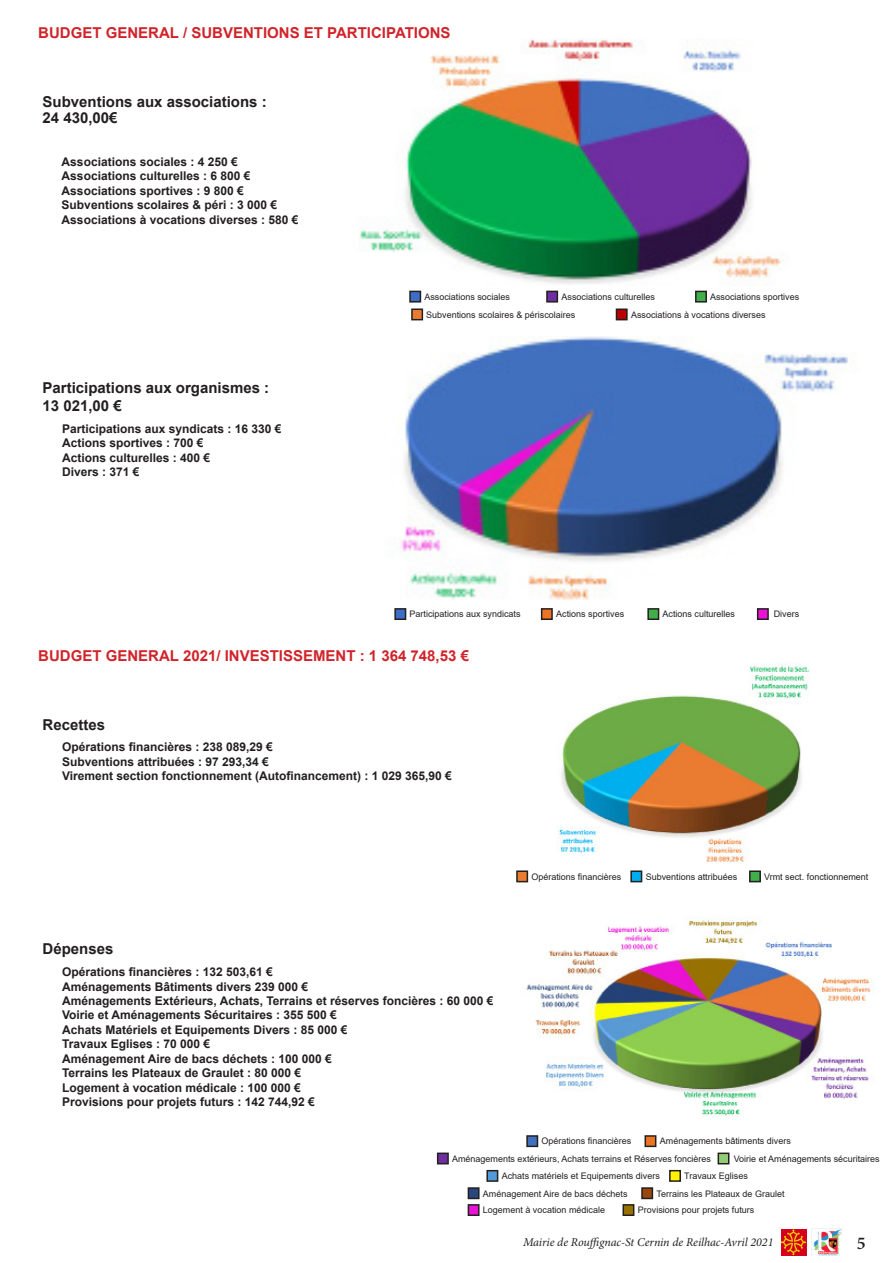
<style>
.page{position:relative;width:893px;height:1263px;background:#fff}
.page>*{position:absolute;margin:0;border:0;box-sizing:border-box;transform-origin:0 0}
.t1{font:600 18px "Minion Pro";color:#231f20}
.t2{font:700 15px/16.5px "Arial";color:#231f20}
.t3{font:700 15px "Arial";color:#d1232a}
.t4{font:700 12px "Arial";color:#231f20}
.t5{font:italic 12px "Minion Pro";letter-spacing:-.005em;color:#231f20}
.t6{font:9px "Arial";color:#231f20}
</style>
<div class="page">
<img style="left:813px;top:1229px;width:29px;height:27px">
<img style="left:781px;top:1230px;width:25px;height:25px">
<img style="left:359px;top:39px;width:430px;height:246px">
<img style="left:394px;top:336px;width:455px;height:264px">
<img style="left:557px;top:663px;width:253px;height:200px">
<img style="left:526px;top:917px;width:349px;height:200px">
<div style="left:410px;top:291px;width:10px;height:11px;background:#3e6dc7"></div>
<div style="left:409px;top:291px;width:12px;height:12px;border:2px solid #231f20"></div>
<div style="left:412px;top:309px;width:10px;height:11px;background:#ea7c31"></div>
<div style="left:411px;top:308px;width:12px;height:12px;border:2px solid #231f20"></div>
<div style="left:547px;top:291px;width:10px;height:11px;background:#6e2ea0"></div>
<div style="left:546px;top:291px;width:12px;height:12px;border:2px solid #231f20"></div>
<div style="left:616px;top:309px;width:11px;height:11px;background:#bb0200"></div>
<div style="left:616px;top:308px;width:12px;height:12px;border:2px solid #231f20"></div>
<div style="left:696px;top:291px;width:10px;height:11px;background:#40ae49"></div>
<div style="left:695px;top:291px;width:12px;height:12px;border:2px solid #231f20"></div>
<div style="left:395px;top:609px;width:11px;height:10px;background:#3e6dc7"></div>
<div style="left:394px;top:608px;width:12px;height:12px;border:2px solid #231f20"></div>
<div style="left:542px;top:609px;width:10px;height:10px;background:#ed7423"></div>
<div style="left:541px;top:608px;width:12px;height:12px;border:2px solid #231f20"></div>
<div style="left:648px;top:609px;width:11px;height:10px;background:#40ae49"></div>
<div style="left:647px;top:608px;width:12px;height:12px;border:2px solid #231f20"></div>
<div style="left:758px;top:609px;width:10px;height:10px;background:#ea12d5"></div>
<div style="left:757px;top:608px;width:12px;height:12px;border:2px solid #231f20"></div>
<div style="left:517px;top:871px;width:10px;height:11px;background:#ea7c31"></div>
<div style="left:516px;top:870px;width:12px;height:12px;border:2px solid #231f20"></div>
<div style="left:631px;top:871px;width:11px;height:11px;background:#00aeef"></div>
<div style="left:630px;top:870px;width:12px;height:12px;border:2px solid #231f20"></div>
<div style="left:750px;top:871px;width:10px;height:11px;background:#40ae49"></div>
<div style="left:749px;top:870px;width:12px;height:12px;border:2px solid #231f20"></div>
<div style="left:670px;top:1171px;width:10px;height:10px;background:#fff101"></div>
<div style="left:669px;top:1170px;width:12px;height:12px;border:2px solid #231f20"></div>
<div style="left:487px;top:1171px;width:11px;height:10px;background:#5299d7"></div>
<div style="left:486px;top:1170px;width:12px;height:12px;border:2px solid #231f20"></div>
<div style="left:468px;top:1188px;width:11px;height:10px;background:#28477d"></div>
<div style="left:468px;top:1187px;width:12px;height:12px;border:2px solid #231f20"></div>
<div style="left:468px;top:1205px;width:11px;height:10px;background:#ea12d5"></div>
<div style="left:468px;top:1204px;width:12px;height:12px;border:2px solid #231f20"></div>
<div style="left:642px;top:1188px;width:10px;height:10px;background:#9b470b"></div>
<div style="left:641px;top:1187px;width:12px;height:12px;border:2px solid #231f20"></div>
<div style="left:623px;top:1205px;width:11px;height:10px;background:#977200"></div>
<div style="left:622px;top:1204px;width:12px;height:12px;border:2px solid #231f20"></div>
<div style="left:527px;top:1136px;width:10px;height:10px;background:#4170be"></div>
<div style="left:526px;top:1135px;width:12px;height:12px;border:2px solid #231f20"></div>
<div style="left:645px;top:1136px;width:11px;height:10px;background:#ed7423"></div>
<div style="left:644px;top:1135px;width:12px;height:12px;border:2px solid #231f20"></div>
<div style="left:718px;top:1153px;width:11px;height:11px;background:#93cc76"></div>
<div style="left:718px;top:1152px;width:11px;height:12px;border:2px solid #231f20"></div>
<div style="left:438px;top:1153px;width:10px;height:11px;background:#6e2ea0"></div>
<div style="left:437px;top:1152px;width:12px;height:12px;border:2px solid #231f20"></div>
<p class="t3" style="left:38px;top:22px;width:414px">BUDGET GENERAL / SUBVENTIONS ET PARTICIPATIONS</p>
<p class="t2" style="left:43px;top:93px;width:226px">Subventions aux associations :<br>24 430,00€</p>
<p class="t4" style="left:62px;top:153px;width:178px">Associations sociales : 4 250 €</p>
<p class="t4" style="left:62px;top:168px;width:190px">Associations culturelles : 6 800 €</p>
<p class="t4" style="left:62px;top:182px;width:184px">Associations sportives : 9 800 €</p>
<p class="t4" style="left:62px;top:197px;width:217px">Subventions scolaires &amp; péri : 3 000 €</p>
<p class="t4" style="left:62px;top:211px;width:238px">Associations à vocations diverses : 580 €</p>
<p class="t2" style="left:43px;top:378px;width:228px;line-height:18px">Participations aux organismes :<br>13 021,00 €</p>
<p class="t4" style="left:62px;top:420px;width:221px">Participations aux syndicats : 16 330 €</p>
<p class="t4" style="left:62px;top:434px;width:143px">Actions sportives : 700 €</p>
<p class="t4" style="left:62px;top:449px;width:150px">Actions culturelles : 400 €</p>
<p class="t4" style="left:62px;top:463px;width:79px">Divers : 371 €</p>
<p class="t6" style="left:424px;top:290px;width:87px">Associations sociales</p>
<p class="t6" style="left:426px;top:308px;width:151px">Subventions scolaires &amp; périscolaires</p>
<p class="t6" style="left:561px;top:290px;width:95px">Associations culturelles</p>
<p class="t6" style="left:631px;top:308px;width:136px">Associations à vocations diverses</p>
<p class="t6" style="left:710px;top:290px;width:91px">Associations sportives</p>
<p class="t6" style="left:409px;top:608px;width:113px">Participations aux syndicats</p>
<p class="t6" style="left:556px;top:608px;width:70px">Actions sportives</p>
<p class="t6" style="left:662px;top:608px;width:74px">Actions culturelles</p>
<p class="t6" style="left:774px;top:608px;width:27px">Divers</p>
<p class="t3" style="left:38px;top:645px;width:432px">BUDGET GENERAL 2021/ INVESTISSEMENT : 1 364 748,53 €</p>
<p class="t2" style="left:43px;top:717px;width:64px">Recettes</p>
<p class="t4" style="left:62px;top:739px;width:212px">Opérations financières : 238 089,29 €</p>
<p class="t4" style="left:62px;top:753px;width:208px">Subventions attribuées : 97 293,34 €</p>
<p class="t4" style="left:62px;top:767px;width:391px">Virement section fonctionnement (Autofinancement) : 1 029 365,90 €</p>
<p class="t2" style="left:43px;top:941px;width:72px">Dépenses</p>
<p class="t4" style="left:62px;top:963px;width:212px">Opérations financières : 132 503,61 €</p>
<p class="t4" style="left:62px;top:978px;width:248px">Aménagements Bâtiments divers 239 000 €</p>
<p class="t4" style="left:62px;top:992px;width:433px">Aménagements Extérieurs, Achats, Terrains et réserves foncières : 60 000 €</p>
<p class="t4" style="left:62px;top:1007px;width:276px">Voirie et Aménagements Sécuritaires : 355 500 €</p>
<p class="t4" style="left:62px;top:1021px;width:287px">Achats Matériels et Equipements Divers : 85 000 €</p>
<p class="t4" style="left:62px;top:1035px;width:150px">Travaux Eglises : 70 000 €</p>
<p class="t4" style="left:62px;top:1050px;width:271px">Aménagement Aire de bacs déchets : 100 000 €</p>
<p class="t4" style="left:62px;top:1064px;width:241px">Terrains les Plateaux de Graulet : 80 000 €</p>
<p class="t4" style="left:62px;top:1079px;width:240px">Logement à vocation médicale : 100 000 €</p>
<p class="t4" style="left:62px;top:1093px;width:254px">Provisions pour projets futurs : 142 744,92 €</p>
<p class="t6" style="left:531px;top:870px;width:92px">Opérations financières</p>
<p class="t6" style="left:646px;top:870px;width:93px">Subventions attribuées</p>
<p class="t6" style="left:764px;top:870px;width:106px">Vrmt sect. fonctionnement</p>
<p class="t6" style="left:541px;top:1135px;width:92px">Opérations financières</p>
<p class="t6" style="left:660px;top:1135px;width:133px">Aménagements bâtiments divers</p>
<p class="t6" style="left:452px;top:1152px;width:261px">Aménagements extérieurs, Achats terrains et Réserves foncières</p>
<p class="t6" style="left:734px;top:1152px;width:148px">Voirie et Aménagements sécuritaires</p>
<p class="t6" style="left:502px;top:1170px;width:160px">Achats matériels et Equipements divers</p>
<p class="t6" style="left:684px;top:1170px;width:65px">Travaux Eglises</p>
<p class="t6" style="left:483px;top:1187px;width:146px">Aménagement Aire de bacs déchets</p>
<p class="t6" style="left:483px;top:1204px;width:124px">Logement à vocation médicale</p>
<p class="t6" style="left:657px;top:1187px;width:130px">Terrains les Plateaux de Graulet</p>
<p class="t6" style="left:638px;top:1204px;width:118px">Provisions pour projets futurs</p>
<p class="t5" style="left:523px;top:1234px;width:252px">Mairie de Rouffignac-St Cernin de Reilhac-Avril 2021</p>
<h1 class="t1" style="left:857px;top:1231px;width:10px">5</h1>
</div>
